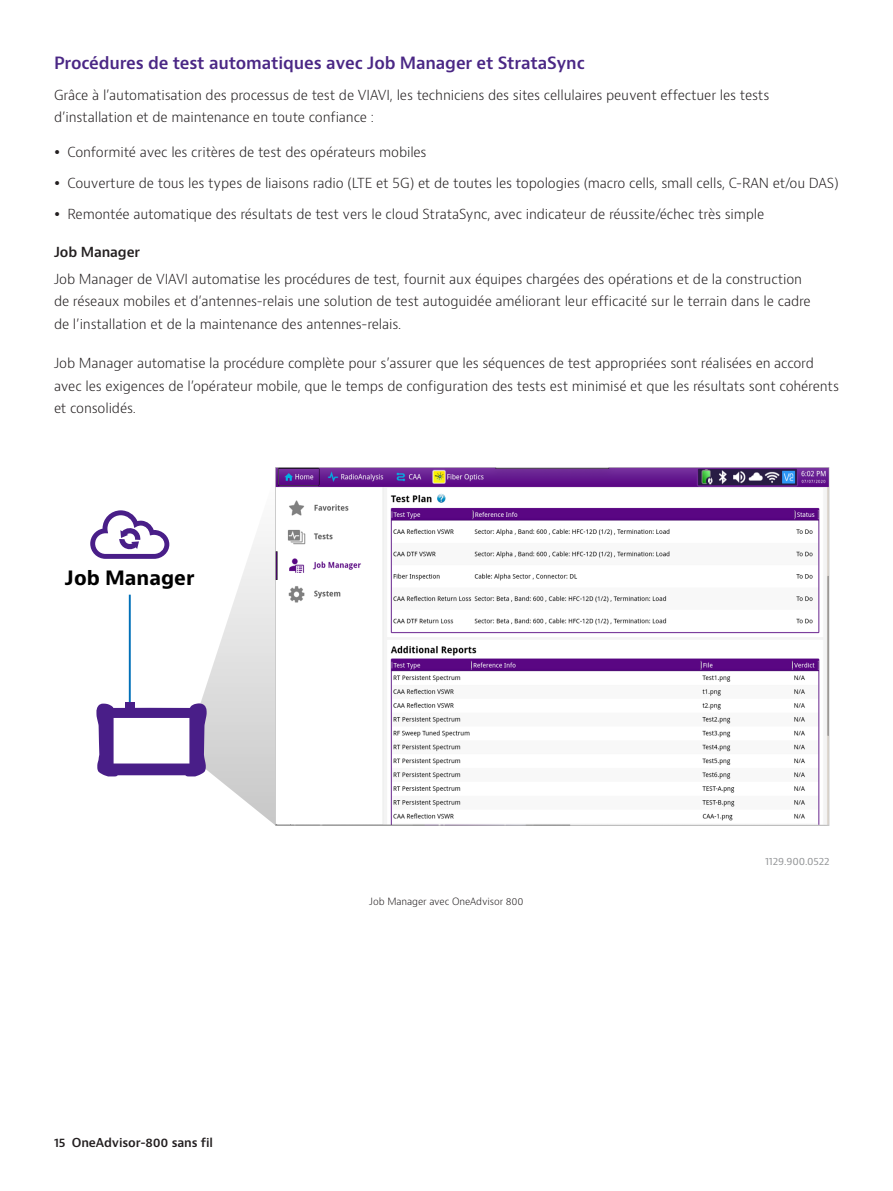
<style>
.page{position:relative;width:893px;height:1191px;background:#fff}
.page>*{position:absolute;margin:0;border:0;box-sizing:border-box;transform-origin:0 0}
.t1{font:700 19.2px "Bernino Sans";color:#000}
.H2_Heading_Purple_12{font:600 16.5px "Bernino Sans";letter-spacing:-.01em;color:#4a2785}
.P_10_16{font:300 13.5px/22.5px "Bernino Sans";letter-spacing:-.01em;color:#231f20}
.H3_Heading_Level_3{font:600 13.5px "Bernino Sans";letter-spacing:-.01em;color:#231f20}
.t2{font:600 12px "Bernino Sans";letter-spacing:-.01em;color:#231f20}
.P_10_16-2{font:300 9.75px "Bernino Sans";letter-spacing:-.01em;color:#231f20}
.t3{font:9.3px "Bernino Sans";color:#939597}
</style>
<div class="page">
<svg style="left:90px;top:471px;width:186px;height:355px"></svg>
<div style="left:125px;top:702px;width:10px;height:11px;background:#491e88"></div>
<img style="left:276px;top:467px;width:554px;height:359px">
<p class="H2_Heading_Purple_12" style="left:54px;top:52px;width:532px">Procédures de test automatiques avec Job Manager et StrataSync</p>
<p class="P_10_16" style="left:54px;top:84px;width:717px">Grâce à l’automatisation des processus de test de VIAVI, les techniciens des sites cellulaires peuvent effectuer les tests d’installation et de maintenance en toute confiance :</p>
<p class="P_10_16" style="left:68px;top:141px;width:361px">Conformité avec les critères de test des opérateurs mobiles</p>
<p class="P_10_16" style="left:68px;top:172px;width:773px">Couverture de tous les types de liaisons radio (LTE et 5G) et de toutes les topologies (macro cells, small cells, C-RAN et/ou DAS)</p>
<p class="P_10_16" style="left:68px;top:203px;width:698px">Remontée automatique des résultats de test vers le cloud StrataSync, avec indicateur de réussite/échec très simple</p>
<p class="H3_Heading_Level_3" style="left:54px;top:243px;width:88px">Job Manager</p>
<p class="P_10_16" style="left:54px;top:267px;width:758px">Job Manager de VIAVI automatise les procédures de test, fournit aux équipes chargées des opérations et de la construction de réseaux mobiles et d’antennes-relais une solution de test autoguidée améliorant leur efficacité sur le terrain dans le cadre de l’installation et de la maintenance des antennes-relais.</p>
<p class="P_10_16" style="left:54px;top:352px;width:786px">Job Manager automatise la procédure complète pour s’assurer que les séquences de test appropriées sont réalisées en accord avec les exigences de l’opérateur mobile, que le temps de configuration des tests est minimisé et que les résultats sont cohérents et consolidés.</p>
<p class="t1" style="left:65px;top:565px;width:131px">Job Manager</p>
<p class="t2" style="left:54px;top:1134px;width:160px">15 OneAdvisor-800 sans fil</p>
<p class="P_10_16-2" style="left:369px;top:894px;width:156px">Job Manager avec OneAdvisor 800</p>
<p class="t3" style="left:765px;top:855px;width:66px">1129.900.0522</p>
</div>
